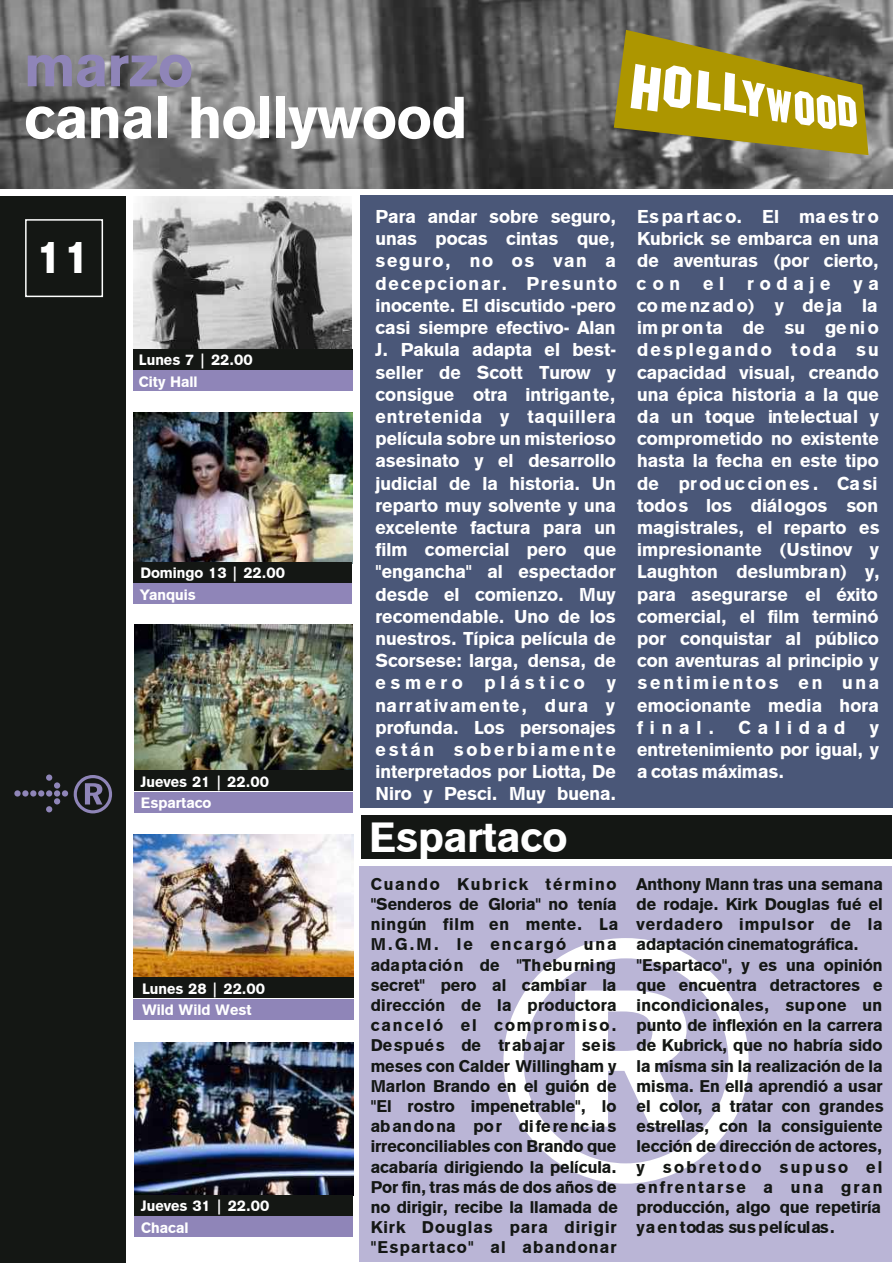
<style>
.page{position:relative;width:894px;height:1263px;background:#fff}
.page>*{position:absolute;margin:0;border:0;box-sizing:border-box;transform-origin:0 0}
.t1{font:337.8px "Gothic 725 Blk BT";color:#fff}
.t2{font:58.5px "Gothic 725 Blk BT";color:#fff}
.t3{font:58.5px "Gothic 725 Blk BT";color:#8f85b8}
.t4{font:52.95px "Gothic 725 Blk BT";color:#8f85b8}
.t5{font:45.15px "Gothic 725 Blk BT";color:#fff}
.t6{font:42px "Gothic 725 Blk BT";color:#fff}
.t7{font:18.6px/22.2px "Gothic 725 Blk BT";color:#fff}
.t8{font:18.6px "Gothic 725 Blk BT";letter-spacing:.375em;color:#fff}
.t9{font:16.8px/20.2px "Gothic 725 Blk BT";color:#141714}
.t10{font:15px/21.5px "Gothic 725 Blk BT";color:#fff}
</style>
<div class="page">
<img style="left:134px;top:1042px;width:219px;height:153px">
<img style="left:134px;top:835px;width:219px;height:143px">
<img style="left:134px;top:624px;width:219px;height:146px">
<img style="left:133px;top:413px;width:219px;height:149px">
<img style="left:133px;top:196px;width:218px;height:153px">
<img style="left:0;top:0;width:893px;height:189px">
<div style="left:133px;top:978px;width:221px;height:20px;background:#141714"></div>
<div style="left:134px;top:770px;width:219px;height:21px;background:#141714"></div>
<div style="left:133px;top:562px;width:219px;height:20px;background:#141714"></div>
<div style="left:133px;top:349px;width:219px;height:20px;background:#141714"></div>
<div style="left:1px;top:189px;width:125px;height:1074px;background:#141714"></div>
<div style="left:361px;top:815px;width:530px;height:44px;background:#141714"></div>
<div style="left:0;top:189px;width:892px;height:7px;background:#fff"></div>
<div style="left:360px;top:195px;width:533px;height:612px;background:#4a5778"></div>
<div style="left:133px;top:371px;width:219px;height:20px;background:#8f85b8"></div>
<div style="left:133px;top:584px;width:219px;height:20px;background:#8f85b8"></div>
<div style="left:134px;top:792px;width:219px;height:20px;background:#8f85b8"></div>
<div style="left:133px;top:999px;width:221px;height:20px;background:#8f85b8"></div>
<div style="left:134px;top:1217px;width:219px;height:20px;background:#8f85b8"></div>
<div style="left:134px;top:1195px;width:219px;height:20px;background:#141714"></div>
<div style="left:360px;top:866px;width:532px;height:396px;background:#bab5d6"></div>
<div style="left:30px;top:790px;width:6px;height:7px;background:#8f85b8;border-radius:50%"></div>
<div style="left:38px;top:790px;width:6px;height:7px;background:#8f85b8;border-radius:50%"></div>
<div style="left:46px;top:790px;width:6px;height:7px;background:#8f85b8;border-radius:50%"></div>
<div style="left:54px;top:790px;width:6px;height:7px;background:#8f85b8;border-radius:50%"></div>
<div style="left:62px;top:790px;width:6px;height:7px;background:#8f85b8;border-radius:50%"></div>
<svg style="left:22px;top:790px;width:7px;height:7px"></svg>
<div style="left:54px;top:782px;width:6px;height:7px;background:#8f85b8;border-radius:50%"></div>
<div style="left:54px;top:798px;width:6px;height:7px;background:#8f85b8;border-radius:50%"></div>
<div style="left:46px;top:774px;width:6px;height:7px;background:#8f85b8;border-radius:50%"></div>
<svg style="left:46px;top:806px;width:6px;height:6px"></svg>
<svg style="left:14px;top:790px;width:7px;height:7px"></svg>
<div style="left:25px;top:219px;width:78px;height:78px;border:2px solid #fff"></div>
<svg style="left:614px;top:30px;width:255px;height:125px;background:#9e9249"></svg>
<h2 class="t3" style="left:24px;top:42px;width:170px">marzo</h2>
<h2 class="t2" style="left:24px;top:94px;width:444px">canal hollywood</h2>
<h3 class="t5" style="left:35px;top:239px;width:57px">11</h3>
<p class="t10" style="left:139px;top:351px;width:115px">Lunes 7 | 22.00<br>City Hall</p>
<p class="t10" style="left:140px;top:563px;width:146px">Domingo 13 | 22.00<br>Yanquis</p>
<h3 class="t4" style="left:71px;top:773px;width:46px">®</h3>
<p class="t10" style="left:141px;top:772px;width:130px">Jueves 21 | 22.00<br>Espartaco</p>
<p class="t10" style="left:142px;top:979px;width:125px">Lunes 28 | 22.00<br>Wild Wild West</p>
<p class="t10" style="left:141px;top:1197px;width:130px">Jueves 31 | 22.00<br>Chacal</p>
<p class="t7" style="left:376px;top:207px;width:506px">Para andar sobre seguro, Es pa rt ac o. El ma es tr o unas pocas cintas que, Kubrick se embarca en una seguro, no os van a de aventuras (por cierto, decepcionar. Presunto c o n e l r o d a j e y a inocente. El discutido -pero come nz ado) y de ja la casi siempre efectivo- Alan im pron ta de su ge ni o J. Pakula adapta el best- desplegando toda su seller de Scott Turow y capacidad visual, creando consigue otra intrigante, una épica historia a la que entretenida y taquillera da un toque intelectual y película sobre un misterioso comprometido no existente asesinato y el desarrollo hasta la fecha en este tipo judicial de la historia. Un de pr oduc ci on es . Ca si reparto muy solvente y una todos los diálogos son excelente factura para un magistrales, el reparto es film comercial pero que impresionante (Ustinov y "engancha" al espectador Laughton deslumbran) y, desde el comienzo. Muy para asegurarse el éxito recomendable. Uno de los comercial, el film terminó nuestros. Típica película de por conquistar al público Scorsese: larga, densa, de con aventuras al principio y esmero plástico y sentimientos en una narrativamente, dura y emocionante media hora profunda. Los personajes f i n a l .</p>
<p class="t8" style="left:738px;top:720px;width:109px">Calidad</p>
<p class="t7" style="left:376px;top:718px;width:505px;text-indent:494px">y e s t á n sobe rbi a m e n t e entretenimiento por igual, y interpretados por Liotta, De a cotas máximas.<br>Niro y Pesci. Muy buena.</p>
<h3 class="t6" style="left:369px;top:820px;width:200px">Espartaco</h3>
<p class="t9" style="left:371px;top:875px;width:515px">Cuando Kubrick término Anthony Mann tras una semana "Senderos de Gloria" no tenía de rodaje. Kirk Douglas fué el ningún film en mente. La verdadero impulsor de la M.G.M. le encargó una adaptación cinematográfica. adaptación de "Theburning "Espartaco", y es una opinión secret" pero al cambiar la que encuentra detractores e dirección de la productora incondicionales, supone un canceló el compromiso. punto de inflexión en la carrera Después de trabajar seis de Kubrick, que no habría sido meses con Calder Willingham y la misma sin la realización de la Marlon Brando en el guión de misma. En ella aprendió a usar "El rostro impenetrable", lo el color, a tratar con grandes abandona por diferenc ias estrellas, con la consiguiente irreconciliables con Brando que lección de dirección de actores, acabaría dirigiendo la película. y sobretodo supuso el Por fin, tras más de dos años de enfrentarse a una gran no dirigir, recibe la llamada de producción, algo que repetiría Kirk Douglas para dirigir ya en todas sus películas. "Espartaco" al abandonar</p>
<h1 class="t1" style="left:485px;top:925px;width:283px">®</h1>
</div>
